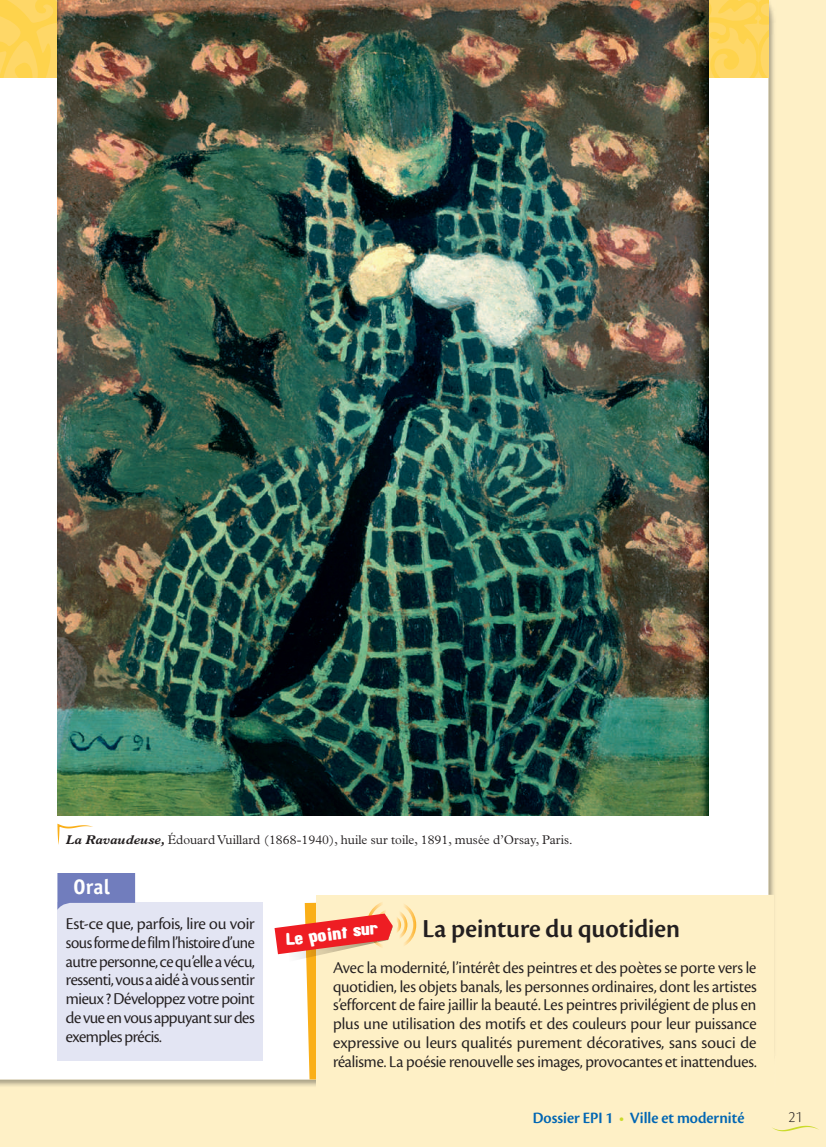
<style>
.page{position:relative;width:826px;height:1147px;background:#fff}
.page>*{position:absolute;margin:0;border:0;box-sizing:border-box;transform-origin:0 0}
.t1{font:27px "Cronos Pro Semibold Disp";color:#231f20}
.t2{font:700 21px "Officina Sans ITC Std";color:#fff}
.t3{font:17.25px/18.8px "Cronos Pro Disp";letter-spacing:-.005em;color:#231f20;text-align:justify}
.t4{font:16.5px "Cronos Pro Semibold Disp";color:#0166b3}
.t5{font:16.5px "Alpha Fridge Magnets";color:#fff}
.t6{font:16.5px "Cronos Pro Lt Disp";color:#231f20}
.t7{font:300 12.75px "Plantin Std";color:#231f20}
.s1{font-weight:700;font-style:italic}
.s2{color:#cadb2a}
</style>
<div class="page">
<div style="left:0;top:0;width:825px;height:1146px;background:#fef0c6"></div>
<img style="left:767px;top:34px;width:7px;height:861px">
<div style="left:0;top:77px;width:767px;height:1002px;background:#fff"></div>
<div style="left:57px;top:902px;width:206px;height:158px;background:#e3e5f3"></div>
<svg style="left:57px;top:873px;width:78px;height:36px"></svg>
<img style="left:57px;top:77px;width:651px;height:739px">
<svg style="left:57px;top:823px;width:36px;height:22px"></svg>
<div style="left:316px;top:894px;width:457px;height:205px;background:#fef0c6"></div>
<img style="left:288px;top:954px;width:18px;height:7px">
<img style="left:305px;top:954px;width:11px;height:4px">
<svg style="left:274px;top:900px;width:142px;height:54px"></svg>
<svg style="left:772px;top:1125px;width:46px;height:6px"></svg>
<img style="left:0;top:0;width:767px;height:77px">
<p class="t7" style="left:66px;top:832px;width:507px"><span class="s1">La Ravaudeuse,</span> Édouard Vuillard (1868-1940), huile sur toile, 1891, musée d’Orsay, Paris.</p>
<p class="t2" style="left:73px;top:873px;width:38px">Oral</p>
<p class="t3" style="left:66px;top:914px;width:190px">Est-ce que, parfois, lire ou voir sous forme de film l’histoire d’une autre personne, ce qu’elle a vécu, ressenti, vous a aidé à vous sentir mieux ? Développez votre point de vue en vous appuyant sur des exemples précis.</p>
<h1 class="t1" style="left:422px;top:913px;width:259px">La peinture du quotidien</h1>
<p class="t3" style="left:333px;top:958px;width:425px">Avec la modernité, l’intérêt des peintres et des poètes se porte vers le quotidien, les objets banals, les personnes ordinaires, dont les artistes s’efforcent de faire jaillir la beauté. Les peintres privilégient de plus en plus une utilisation des motifs et des couleurs pour leur puissance expressive ou leurs qualités purement décoratives, sans souci de réalisme. La poésie renouvelle ses images, provocantes et inattendues.</p>
<p class="t5" style="left:284px;top:928px;width:94px;rotate:-8deg">Le point sur</p>
<p class="t4" style="left:532px;top:1108px;width:213px">Dossier EPI 1 <span class="s2">•</span> Ville et modernité</p>
<p class="t6" style="left:788px;top:1107px;width:16px">21</p>
</div>
